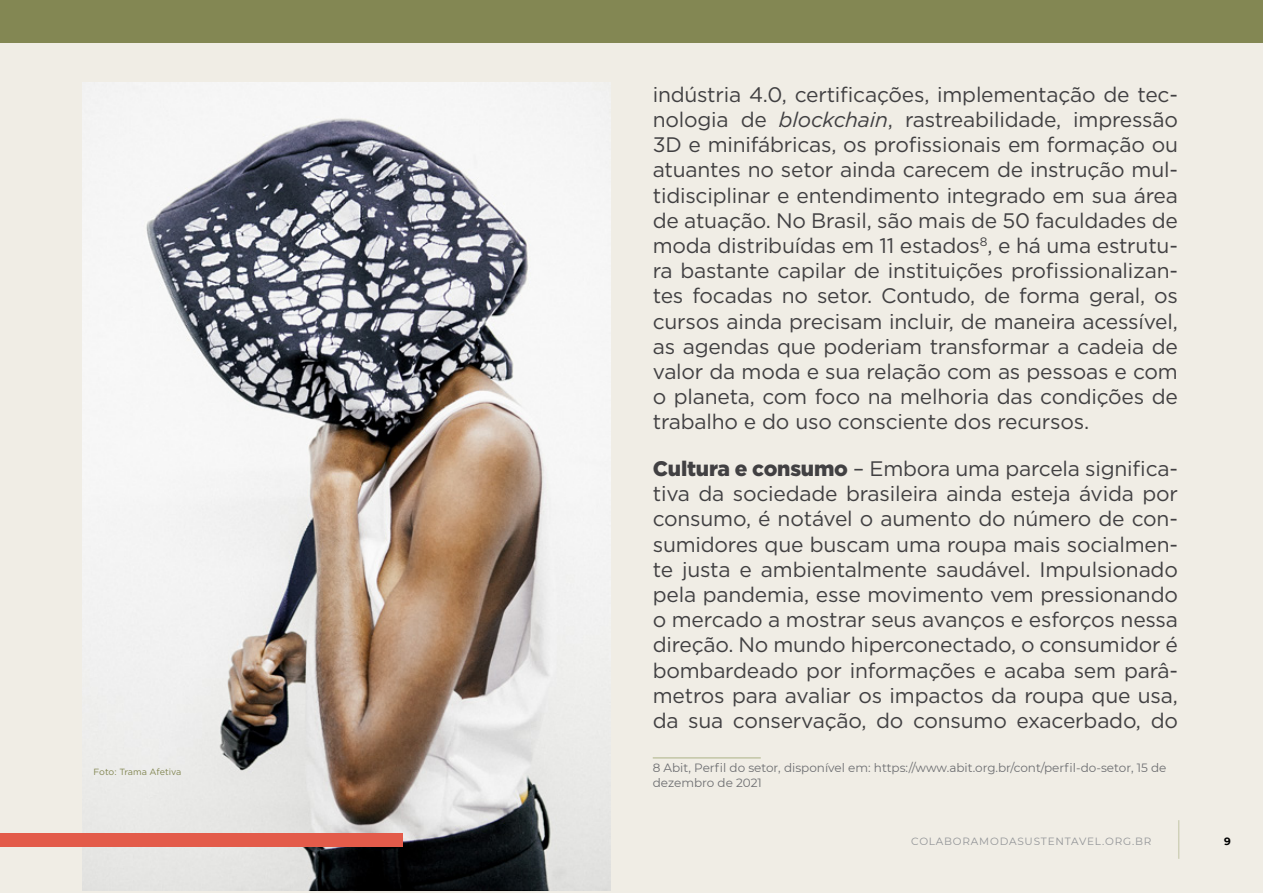
<style>
.page{position:relative;width:1263px;height:893px;background:#fff}
.page>*{position:absolute;margin:0;border:0;box-sizing:border-box;transform-origin:0 0}
.t1{font:21px/25.2px "Gotham";letter-spacing:-.01em;color:#414042;text-align:justify}
.t2{font:12px/14.4px "Montserrat";color:#6d6e71}
.t3{font:10.5px "Montserrat";letter-spacing:.075em;color:#939598}
.t4{font:700 10.5px "Montserrat";color:#000}
.t5{font:9px "Gotham";letter-spacing:-.01em;color:#838753}
.s1{font-style:italic}
.s2{font-weight:900}
</style>
<div class="page">
<hr style="left:0;top:0;width:1px;height:893px;background:#c4ba98">
<div style="left:2px;top:0;width:1261px;height:893px;background:#f0ede5"></div>
<div style="left:0;top:0;width:1263px;height:43px;background:#838753"></div>
<hr style="left:653px;top:757px;width:108px;height:2px;background:#c2c5a5">
<img style="left:83px;top:83px;width:527px;height:808px">
<div style="left:0;top:833px;width:403px;height:13px;background:#e35b4a"></div>
<hr style="left:1178px;top:820px;width:1px;height:39px;background:#c2c5a5">
<p class="t5" style="left:94px;top:766px;width:89px">Foto: Trama Afetiva</p>
<p class="t1" style="left:653px;top:81px;width:527px">indústria 4.0, certificações, implementação de tec&shy;nologia de <span class="s1">blockchain</span>, rastreabilidade, impressão 3D e minifábricas, os profissionais em formação ou atuantes no setor ainda carecem de instrução mul&shy;tidisciplinar e entendimento integrado em sua área de atuação. No Brasil, são mais de 50 faculdades de moda distribuídas em 11 estados<sup>8</sup>, e há uma estrutu&shy;ra bastante capilar de instituições profissionalizan&shy;tes focadas no setor. Contudo, de forma geral, os cursos ainda precisam incluir, de maneira acessível, as agendas que poderiam transformar a cadeia de valor da moda e sua relação com as pessoas e com o planeta, com foco na melhoria das condições de trabalho e do uso consciente dos recursos.</p>
<p class="t1" style="left:653px;top:455px;width:527px"><span class="s2">Cultura e consumo</span> – Embora uma parcela significa&shy;tiva da sociedade brasileira ainda esteja ávida por consumo, é notável o aumento do número de con&shy;sumidores que buscam uma roupa mais socialmen&shy;te justa e ambientalmente saudável. Impulsionado pela pandemia, esse movimento vem pressionando o mercado a mostrar seus avanços e esforços nessa direção. No mundo hiperconectado, o consumidor é bombardeado por informações e acaba sem parâ&shy;metros para avaliar os impactos da roupa que usa, da sua conservação, do consumo exacerbado, do</p>
<p class="t2" style="left:653px;top:760px;width:515px">8 Abit, Perfil do setor, disponível em: https://www.abit.org.br/cont/perfil-do-setor, 15 de dezembro de 2021</p>
<p class="t3" style="left:911px;top:834px;width:242px">colaboramodasustentavel.org.br</p>
<p class="t4" style="left:1224px;top:833px;width:8px">9</p>
</div>
